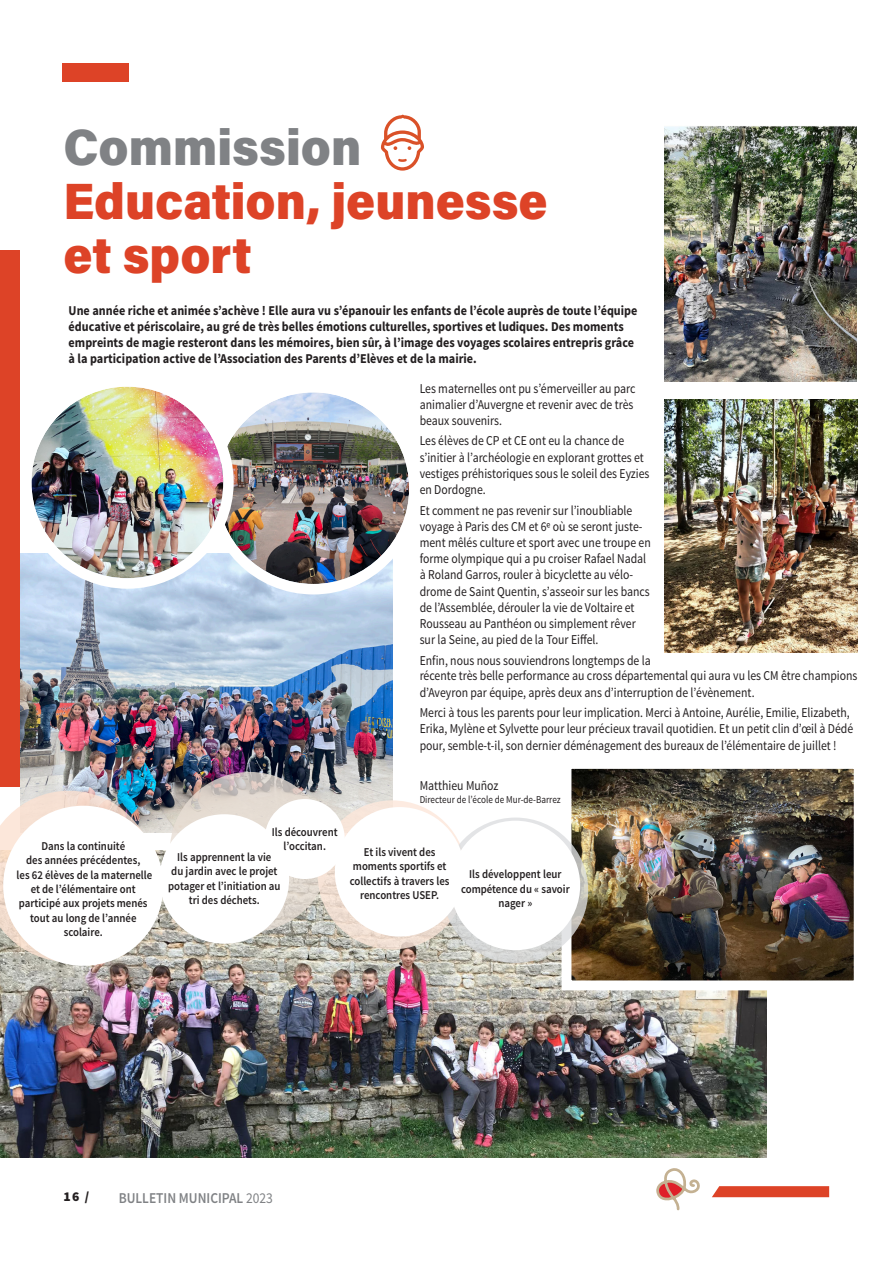
<style>
.page{position:relative;width:893px;height:1263px;background:#fff}
.page>*{position:absolute;margin:0;border:0;box-sizing:border-box;transform-origin:0 0}
.Titres{font:900 51px/54px "Acumin Pro";color:#dd4327;scale:.95 1}
.t1{font:600 15px "Source Sans Pro";color:#808285;scale:.9 1}
.Corps_de_texte___Man{font:13.5px/16.2px "Source Sans Pro";color:#231f20;scale:.87 1}
.Corps_de_texte___Man-2{font:700 13.5px/16.2px "Source Sans Pro";color:#231f20;scale:.9 1}
.t2{font:900 13.5px "Source Sans Pro";color:#231f20}
.Corps_de_texte___Man-3{font:600 12px/14.4px "Source Sans Pro";color:#231f20;text-align:center;scale:.9 1}
.Corps_de_texte___Man-4{font:10.5px "Source Sans Pro";color:#231f20;scale:.87 1}
.s1{color:#808285}
.s2{font-weight:400}
</style>
<div class="page">
<div style="left:63px;top:64px;width:66px;height:18px;background:#dd4327"></div>
<div style="left:0;top:251px;width:20px;height:536px;background:#dd4327"></div>
<svg style="left:712px;top:1186px;width:117px;height:11px"></svg>
<svg style="left:656px;top:1168px;width:44px;height:43px"></svg>
<svg style="left:381px;top:115px;width:43px;height:56px"></svg>
<img style="left:21px;top:554px;width:372px;height:279px">
<img style="left:0;top:850px;width:766px;height:307px">
<img style="left:665px;top:126px;width:191px;height:256px">
<img style="left:665px;top:400px;width:192px;height:252px">
<img style="left:217px;top:392px;width:192px;height:192px;border-radius:96px">
<div style="left:207px;top:382px;width:212px;height:212px;border:10px solid #fff;border-radius:50%"></div>
<img style="left:556px;top:768px;width:298px;height:227px">
<img style="left:31px;top:387px;width:192px;height:191px;border-radius:96px">
<div style="left:21px;top:376px;width:213px;height:213px;border:10px solid #fff;border-radius:50%"></div>
<img style="left:0;top:791px;width:155px;height:171px">
<div style="left:3px;top:806px;width:160px;height:160px;background:#fff;border-radius:50%"></div>
<svg style="left:170px;top:772px;width:160px;height:160px;background:#d9d0c9"></svg>
<svg style="left:318px;top:800px;width:149px;height:149px;background:#f1dfd3"></svg>
<svg style="left:443px;top:818px;width:145px;height:145px;background:#d3d4d2"></svg>
<div style="left:159px;top:814px;width:130px;height:130px;background:#fff;border-radius:50%"></div>
<div style="left:335px;top:807px;width:129px;height:130px;background:#fff;border-radius:50%"></div>
<div style="left:450px;top:821px;width:130px;height:129px;background:#fff;border-radius:50%"></div>
<div style="left:265px;top:799px;width:80px;height:80px;background:#fff;border-radius:50%"></div>
<p class="Titres" style="left:63px;top:118px;width:511px"><span class="s1">Commission<br></span>Education, jeunesse et sport</p>
<p class="Corps_de_texte___Man-2" style="left:69px;top:303px;width:633px">Une année riche et animée s’achève ! Elle aura vu s’épanouir les enfants de l’école auprès de toute l’équipe éducative et périscolaire, au gré de très belles émotions culturelles, sportives et ludiques. Des moments empreints de magie resteront dans les mémoires, bien sûr, à l’image des voyages scolaires entrepris grâce à la participation active de l’Association des Parents d’Elèves et de la mairie.</p>
<p class="Corps_de_texte___Man" style="left:419px;top:380px;width:250px">Les maternelles ont pu s’émerveiller au parc animalier d’Auvergne et revenir avec de très beaux souvenirs.</p>
<p class="Corps_de_texte___Man" style="left:419px;top:433px;width:266px">Les élèves de CP et CE ont eu la chance de s’initier à l’archéologie en explorant grottes et vestiges préhistoriques sous le soleil des Eyzies en Dordogne.</p>
<p class="Corps_de_texte___Man" style="left:419px;top:502px;width:267px">Et comment ne pas revenir sur l’inoubliable voyage à Paris des CM et 6ᵉ où se seront juste&shy;ment mêlés culture et sport avec une troupe en forme olympique qui a pu croiser Rafael Nadal à Roland Garros, rouler à bicyclette au vélo&shy;drome de Saint Quentin, s’asseoir sur les bancs de l’Assemblée, dérouler la vie de Voltaire et Rousseau au Panthéon ou simplement rêver sur la Seine, au pied de la Tour Eiffel.</p>
<p class="Corps_de_texte___Man" style="left:419px;top:652px;width:267px">Enfin, nous nous souviendrons longtemps de la</p>
<p class="Corps_de_texte___Man-3" style="left:272px;top:825px;width:75px">Ils découvrent l’occitan.</p>
<p class="Corps_de_texte___Man-3" style="left:17px;top:839px;width:152px">Dans la continuité<br>des années précédentes,<br>les 62 élèves de la maternelle et de l’élémentaire ont participé aux projets menés tout au long de l’année scolaire.</p>
<p class="Corps_de_texte___Man-3" style="left:168px;top:850px;width:127px">Ils apprennent la vie<br>du jardin avec le projet potager et l’initiation au tri des déchets.</p>
<p class="Corps_de_texte___Man" style="left:419px;top:668px;width:505px">récente très belle performance au cross départemental qui aura vu les CM être champions d’Aveyron par équipe, après deux ans d’interruption de l’évènement.</p>
<p class="Corps_de_texte___Man" style="left:419px;top:705px;width:500px">Merci à tous les parents pour leur implication. Merci à Antoine, Aurélie, Emilie, Elizabeth,<br>Erika, Mylène et Sylvette pour leur précieux travail quotidien. Et un petit clin d’œil à Dédé pour, semble-t-il, son dernier déménagement des bureaux de l’élémentaire de juillet !</p>
<p class="Corps_de_texte___Man" style="left:419px;top:778px;width:92px">Matthieu Muñoz</p>
<p class="Corps_de_texte___Man-4" style="left:419px;top:793px;width:164px">Directeur de l’école de Mur-de-Barrez</p>
<p class="Corps_de_texte___Man-3" style="left:350px;top:845px;width:112px">Et ils vivent des moments sportifs et collectifs à travers les rencontres USEP.</p>
<p class="Corps_de_texte___Man-3" style="left:461px;top:868px;width:122px">Ils développent leur compétence du « savoir nager »</p>
<p class="t2" style="left:63px;top:1188px;width:27px">16 /</p>
<p class="t1" style="left:119px;top:1189px;width:173px">BULLETIN MUNICIPAL <span class="s2">2023</span></p>
</div>
